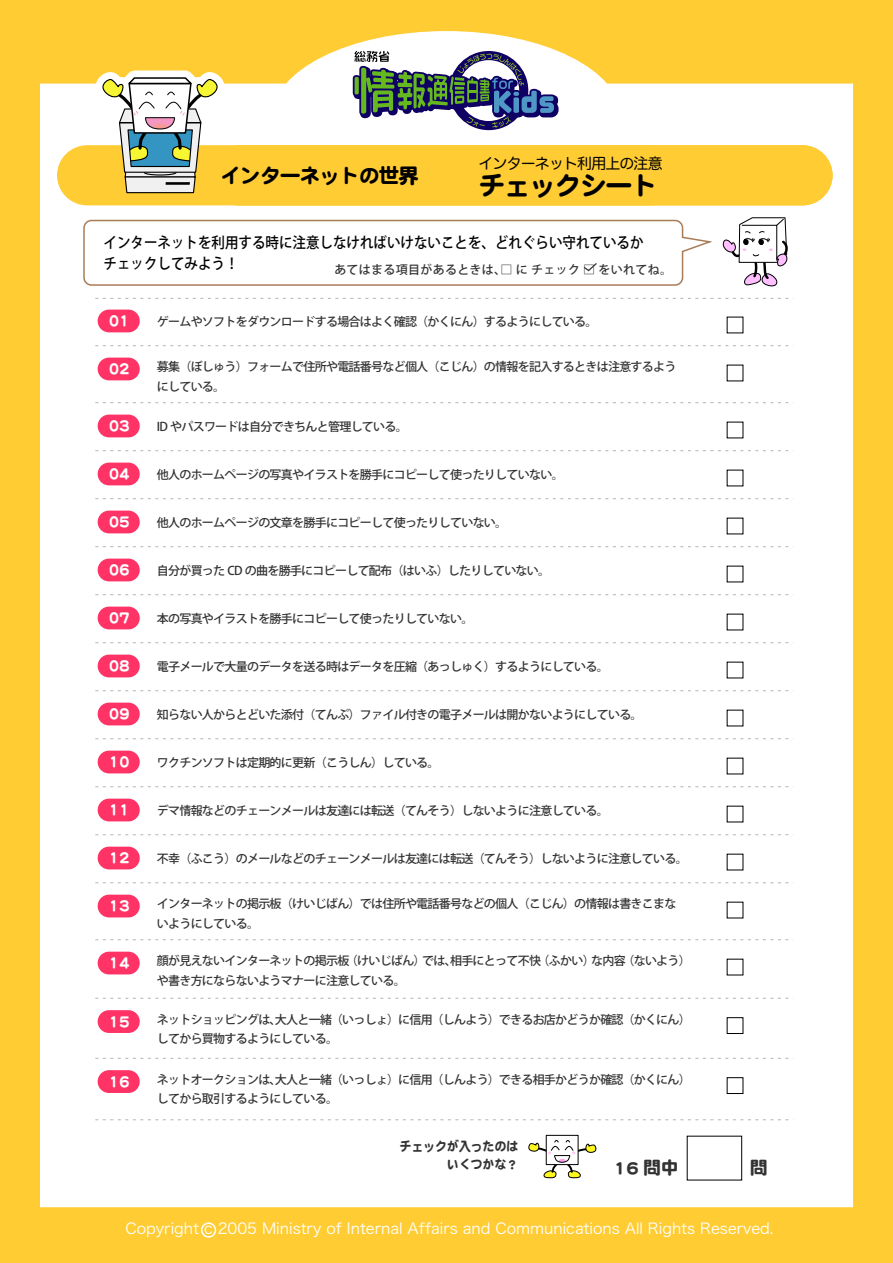
<style>
.page{position:relative;width:893px;height:1263px;background:#fc3}
.page>*{position:absolute;margin:0;border:0;box-sizing:border-box;transform-origin:0 0}
.t1{font:27px "DF Maru Gothic Std W9";letter-spacing:-.06em;color:#000}
.t2{font:21px "DF Maru Gothic Std W9";letter-spacing:-.06em;color:#000}
.t3{font:18px "DF Maru Gothic Std W9";color:#333}
.t4{font:16.5px "DF Maru Gothic Std W9";letter-spacing:-.025em;color:#fff;scale:.9 1}
.t5{font:15px "Hira Kaku Pro W3";color:#fff}
.t6{font:500 15px/21px "Koz Go Std";color:#000;scale:.9 1}
.t7{font:15px "Hira Maru Pro W4";letter-spacing:-.06em;color:#000}
.t8{font:13.5px/18px "DF Maru Gothic Std W9";letter-spacing:-.025em;color:#333;text-align:right;scale:.9 1}
.t9{font:500 12px/19.5px "Koz Go Std";letter-spacing:-.06em;color:#333}
.t10{font:500 12px "Koz Go Std";letter-spacing:.025em;color:#333}
</style>
<div class="page">
<div style="left:40px;top:84px;width:813px;height:1123px;background:#fff"></div>
<div style="left:201px;top:1222px;width:15px;height:16px;border:2px solid #fff;border-radius:50%"></div>
<svg style="left:57px;top:31px;width:775px;height:175px"></svg>
<hr style="left:166px;top:182px;width:24px;height:3px;background:#000">
<svg style="left:83px;top:219px;width:628px;height:66px"></svg>
<svg style="left:722px;top:217px;width:66px;height:70px"></svg>
<svg style="left:98px;top:310px;width:42px;height:22px"></svg>
<svg style="left:95px;top:298px;width:699px;height:1px"></svg>
<svg style="left:95px;top:345px;width:699px;height:1px"></svg>
<svg style="left:98px;top:358px;width:42px;height:22px"></svg>
<svg style="left:95px;top:402px;width:699px;height:1px"></svg>
<svg style="left:98px;top:415px;width:42px;height:22px"></svg>
<svg style="left:95px;top:450px;width:699px;height:1px"></svg>
<svg style="left:98px;top:463px;width:42px;height:22px"></svg>
<svg style="left:95px;top:498px;width:699px;height:1px"></svg>
<svg style="left:98px;top:511px;width:42px;height:22px"></svg>
<svg style="left:95px;top:546px;width:699px;height:1px"></svg>
<svg style="left:98px;top:559px;width:42px;height:22px"></svg>
<svg style="left:95px;top:594px;width:699px;height:1px"></svg>
<svg style="left:98px;top:607px;width:42px;height:22px"></svg>
<svg style="left:95px;top:642px;width:699px;height:1px"></svg>
<svg style="left:98px;top:655px;width:42px;height:22px"></svg>
<svg style="left:95px;top:690px;width:699px;height:1px"></svg>
<svg style="left:98px;top:703px;width:42px;height:22px"></svg>
<svg style="left:95px;top:738px;width:699px;height:1px"></svg>
<svg style="left:98px;top:751px;width:42px;height:22px"></svg>
<svg style="left:95px;top:786px;width:699px;height:1px"></svg>
<svg style="left:98px;top:799px;width:42px;height:22px"></svg>
<svg style="left:95px;top:834px;width:699px;height:1px"></svg>
<svg style="left:98px;top:847px;width:42px;height:22px"></svg>
<svg style="left:95px;top:882px;width:699px;height:1px"></svg>
<svg style="left:98px;top:895px;width:42px;height:22px"></svg>
<svg style="left:95px;top:939px;width:699px;height:1px"></svg>
<svg style="left:98px;top:952px;width:42px;height:22px"></svg>
<svg style="left:95px;top:997px;width:699px;height:2px"></svg>
<svg style="left:98px;top:1010px;width:42px;height:23px"></svg>
<div style="left:727px;top:1017px;width:16px;height:17px;border:1px solid #000"></div>
<svg style="left:95px;top:1057px;width:699px;height:2px"></svg>
<svg style="left:98px;top:1070px;width:42px;height:23px"></svg>
<div style="left:727px;top:1077px;width:16px;height:17px;border:1px solid #000"></div>
<svg style="left:95px;top:1119px;width:699px;height:1px"></svg>
<div style="left:546px;top:1135px;width:32px;height:30px;border:1px solid #000"></div>
<svg style="left:528px;top:1140px;width:69px;height:38px"></svg>
<p class="t7" style="left:478px;top:150px;width:186px">インターネット利用上の注意</p>
<h2 class="t2" style="left:220px;top:164px;width:200px">インターネットの世界</h2>
<h1 class="t1" style="left:478px;top:170px;width:181px">チェックシート</h1>
<p class="t6" style="left:104px;top:232px;width:601px">インターネットを利用する時に注意しなければいけないことを、どれぐらい守れているかチェックしてみよう！</p>
<p class="t10" style="left:334px;top:262px;width:339px">あてはまる項目があるときは、□ に チェック □ をいれてね。</p>
<h3 class="t4" style="left:109px;top:311px;width:25px">01</h3>
<p class="t9" style="left:157px;top:313px;width:442px">ゲームやソフトをダウンロードする場合はよく確認（かくにん）するようにしている。</p>
<h3 class="t4" style="left:109px;top:359px;width:25px">02</h3>
<p class="t9" style="left:157px;top:358px;width:521px">募集（ぼしゅう）フォームで住所や電話番号など個人（こじん）の情報を記入するときは注意するようにしている。</p>
<h3 class="t4" style="left:109px;top:416px;width:25px">03</h3>
<p class="t9" style="left:157px;top:418px;width:252px">ID やパスワードは自分できちんと管理している。</p>
<h3 class="t4" style="left:109px;top:464px;width:25px">04</h3>
<p class="t9" style="left:157px;top:466px;width:408px">他人のホームページの写真やイラストを勝手にコピーして使ったりしていない。</p>
<h3 class="t4" style="left:109px;top:512px;width:25px">05</h3>
<p class="t9" style="left:157px;top:514px;width:352px">他人のホームページの文章を勝手にコピーして使ったりしていない。</p>
<h3 class="t4" style="left:109px;top:560px;width:25px">06</h3>
<p class="t9" style="left:157px;top:562px;width:395px">自分が買った CD の曲を勝手にコピーして配布（はいふ）したりしていない。</p>
<h3 class="t4" style="left:109px;top:608px;width:25px">07</h3>
<p class="t9" style="left:157px;top:610px;width:318px">本の写真やイラストを勝手にコピーして使ったりしていない。</p>
<h3 class="t4" style="left:109px;top:656px;width:25px">08</h3>
<p class="t9" style="left:157px;top:658px;width:453px">電子メールで大量のデータを送る時はデータを圧縮（あっしゅく）するようにしている。</p>
<h3 class="t4" style="left:109px;top:704px;width:25px">09</h3>
<p class="t9" style="left:157px;top:706px;width:487px">知らない人からとどいた添付（てんぷ）ファイル付きの電子メールは開かないようにしている。</p>
<h3 class="t4" style="left:109px;top:752px;width:25px">10</h3>
<p class="t9" style="left:157px;top:754px;width:284px">ワクチンソフトは定期的に更新（こうしん）している。</p>
<h3 class="t4" style="left:109px;top:800px;width:25px">11</h3>
<p class="t9" style="left:157px;top:802px;width:453px">デマ情報などのチェーンメールは友達には転送（てんそう）しないように注意している。</p>
<h3 class="t4" style="left:109px;top:848px;width:25px">12</h3>
<p class="t9" style="left:157px;top:850px;width:532px">不幸（ふこう）のメールなどのチェーンメールは友達には転送（てんそう）しないように注意している。</p>
<h3 class="t4" style="left:109px;top:896px;width:25px">13</h3>
<p class="t9" style="left:157px;top:895px;width:521px">インターネットの掲示板（けいじばん）では住所や電話番号などの個人（こじん）の情報は書きこまないようにしている。</p>
<h3 class="t4" style="left:109px;top:953px;width:25px">14</h3>
<p class="t9" style="left:157px;top:952px;width:535px">顔が見えないインターネットの掲示板（けいじばん）では、相手にとって不快（ふかい）な内容（ないよう）や書き方にならないようマナーに注意している。</p>
<h3 class="t4" style="left:109px;top:1012px;width:25px">15</h3>
<p class="t9" style="left:157px;top:1010px;width:535px">ネットショッピングは、大人と一緒（いっしょ）に信用（しんよう）できるお店かどうか確認（かくにん）してから買物するようにしている。</p>
<h3 class="t4" style="left:109px;top:1072px;width:25px">16</h3>
<p class="t9" style="left:157px;top:1070px;width:535px">ネットオークションは、大人と一緒（いっしょ）に信用（しんよう）できる相手かどうか確認（かくにん）してから取引するようにしている。</p>
<p class="t8" style="left:400px;top:1136px;width:133px">チェックが入ったのはいくつかな？</p>
<h3 class="t3" style="left:614px;top:1158px;width:67px">16 問中</h3>
<h3 class="t3" style="left:750px;top:1158px;width:19px">問</h3>
<p class="t5" style="left:125px;top:1215px;width:650px">Copyright c 2005 Ministry of Internal Affairs and Communications All Rights Reserved.</p>
</div>
